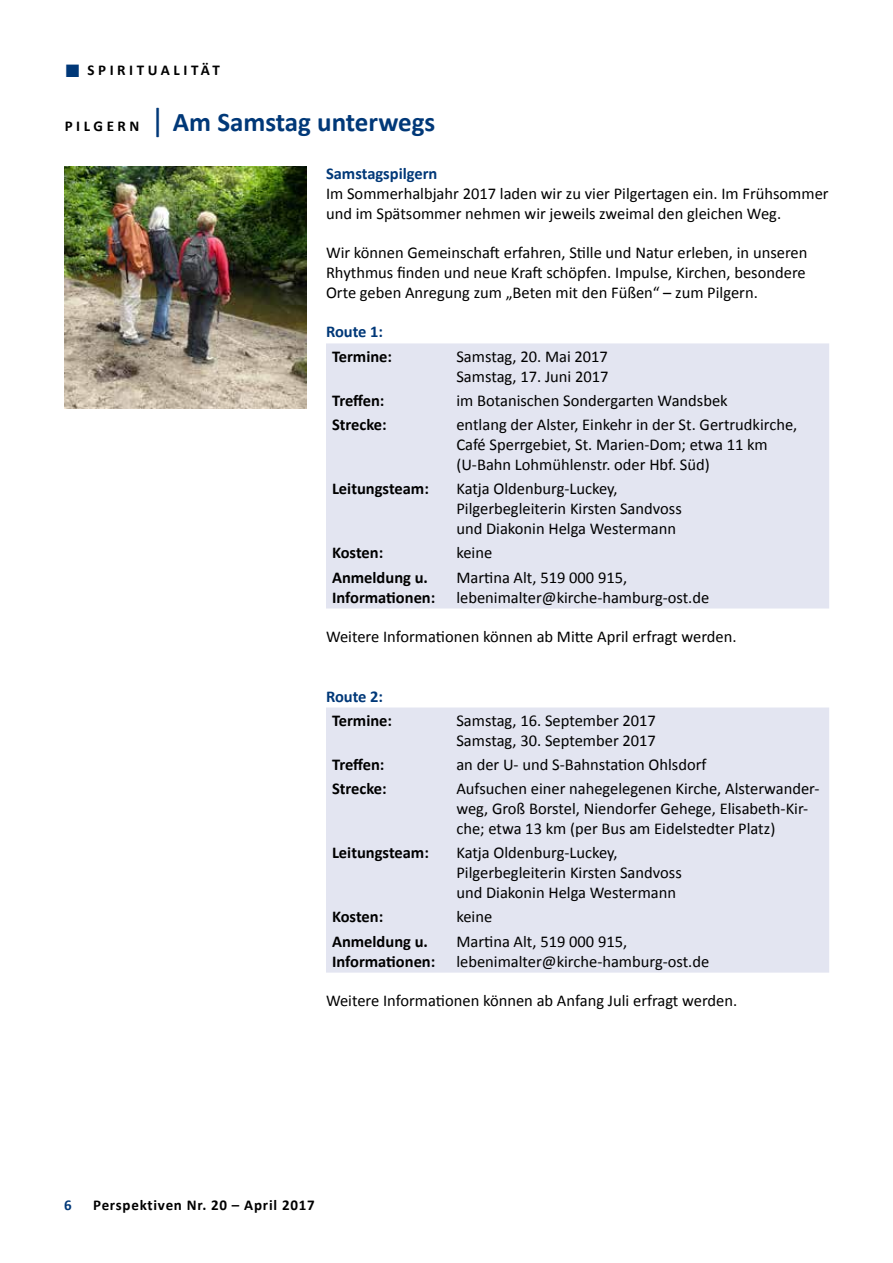
<style>
.page{position:relative;width:893px;height:1263px;background:#fff}
.page>*{position:absolute;margin:0;border:0;box-sizing:border-box;transform-origin:0 0}
.t1{font:700 27px "Calibri";color:#003878}
.t2{font:18px "Zapf Dingbats ITC";color:#003878}
.t3{font:16.5px/19.8px "Calibri";color:#000}
.t4{font:700 16.5px/19.8px "Calibri";color:#000}
.t5{font:700 16.5px "Calibri";color:#003878}
.t6{font:700 15px "Calibri";letter-spacing:.05em;color:#000}
.t7{font:700 15px "Calibri";letter-spacing:.24em;color:#000}
.t8{font:700 15px "Calibri";color:#003878}
.s1{font-size:15px;color:#000}
.s2{font-weight:400;font-size:33px}
</style>
<div class="page">
<img style="left:64px;top:167px;width:242px;height:241px">
<div style="left:326px;top:343px;width:503px;height:265px;background:#e3e5f1"></div>
<div style="left:326px;top:707px;width:503px;height:265px;background:#e3e5f1"></div>
<p class="t2" style="left:66px;top:63px;width:15px">■</p>
<p class="t7" style="left:87px;top:60px;width:134px">SPIRITUALITÄT</p>
<h1 class="t1" style="left:65px;top:105px;width:372px"><span class="s1">P I L G E R N</span> <span class="s2">|</span> Am Samstag unterwegs</h1>
<p class="t5" style="left:326px;top:163px;width:113px">Samstagspilgern</p>
<p class="t3" style="left:326px;top:183px;width:504px">Im Sommerhalbjahr 2017 laden wir zu vier Pilgertagen ein. Im Frühsommer und im Spätsommer nehmen wir jeweils zweimal den gleichen Weg.</p>
<p class="t3" style="left:326px;top:243px;width:483px;text-align:justify">Wir können Gemeinschaft erfahren, Stille und Natur erleben, in unseren Rhythmus finden und neue Kraft schöpfen. Impulse, Kirchen, besondere Orte geben Anregung zum „Beten mit den Füßen“ – zum Pilgern.</p>
<p class="t5" style="left:326px;top:321px;width:59px">Route 1:</p>
<p class="t4" style="left:332px;top:346px;width:62px">Termine:</p>
<p class="t3" style="left:456px;top:346px;width:154px">Samstag, 20. Mai 2017<br>Samstag, 17. Juni 2017</p>
<p class="t4" style="left:332px;top:391px;width:54px">Treffen:</p>
<p class="t3" style="left:456px;top:391px;width:273px">im Botanischen Sondergarten Wandsbek</p>
<p class="t4" style="left:332px;top:415px;width:56px">Strecke:</p>
<p class="t3" style="left:456px;top:415px;width:342px">entlang der Alster, Einkehr in der St. Gertrudkirche,<br>Café Sperrgebiet, St. Marien-Dom; etwa 11 km (U-Bahn Lohmühlenstr. oder Hbf. Süd)</p>
<p class="t4" style="left:332px;top:479px;width:98px">Leitungsteam:</p>
<p class="t3" style="left:456px;top:479px;width:227px">Katja Oldenburg-Luckey,<br>Pilgerbegleiterin Kirsten Sandvoss und Diakonin Helga Westermann</p>
<p class="t4" style="left:332px;top:543px;width:53px">Kosten:</p>
<p class="t3" style="left:456px;top:543px;width:37px">keine</p>
<p class="t4" style="left:332px;top:567px;width:105px">Anmeldung u.<br>Informationen:</p>
<p class="t3" style="left:456px;top:567px;width:254px">Martina Alt, 519 000 915, lebenimalter@kirche-hamburg-ost.de</p>
<p class="t3" style="left:326px;top:627px;width:412px">Weitere Informationen können ab Mitte April erfragt werden.</p>
<p class="t5" style="left:326px;top:685px;width:59px">Route 2:</p>
<p class="t4" style="left:332px;top:710px;width:62px">Termine:</p>
<p class="t3" style="left:456px;top:710px;width:201px">Samstag, 16. September 2017<br>Samstag, 30. September 2017</p>
<p class="t4" style="left:332px;top:755px;width:54px">Treffen:</p>
<p class="t3" style="left:456px;top:755px;width:252px">an der U- und S-Bahnstation Ohlsdorf</p>
<p class="t4" style="left:332px;top:779px;width:56px">Strecke:</p>
<p class="t3" style="left:456px;top:779px;width:365px">Aufsuchen einer nahegelegenen Kirche, Alsterwander&shy;weg, Groß Borstel, Niendorfer Gehege, Elisabeth-Kir&shy;che; etwa 13 km (per Bus am Eidelstedter Platz)</p>
<p class="t4" style="left:332px;top:843px;width:98px">Leitungsteam:</p>
<p class="t3" style="left:456px;top:843px;width:227px">Katja Oldenburg-Luckey,<br>Pilgerbegleiterin Kirsten Sandvoss und Diakonin Helga Westermann</p>
<p class="t4" style="left:332px;top:907px;width:53px">Kosten:</p>
<p class="t3" style="left:456px;top:907px;width:37px">keine</p>
<p class="t4" style="left:332px;top:931px;width:105px">Anmeldung u.<br>Informationen:</p>
<p class="t3" style="left:456px;top:931px;width:254px">Martina Alt, 519 000 915, lebenimalter@kirche-hamburg-ost.de</p>
<p class="t3" style="left:326px;top:991px;width:413px">Weitere Informationen können ab Anfang Juli erfragt werden.</p>
<p class="t8" style="left:64px;top:1196px;width:9px">6</p>
<p class="t6" style="left:93px;top:1196px;width:223px">Perspektiven Nr. 20 – April 2017</p>
</div>
